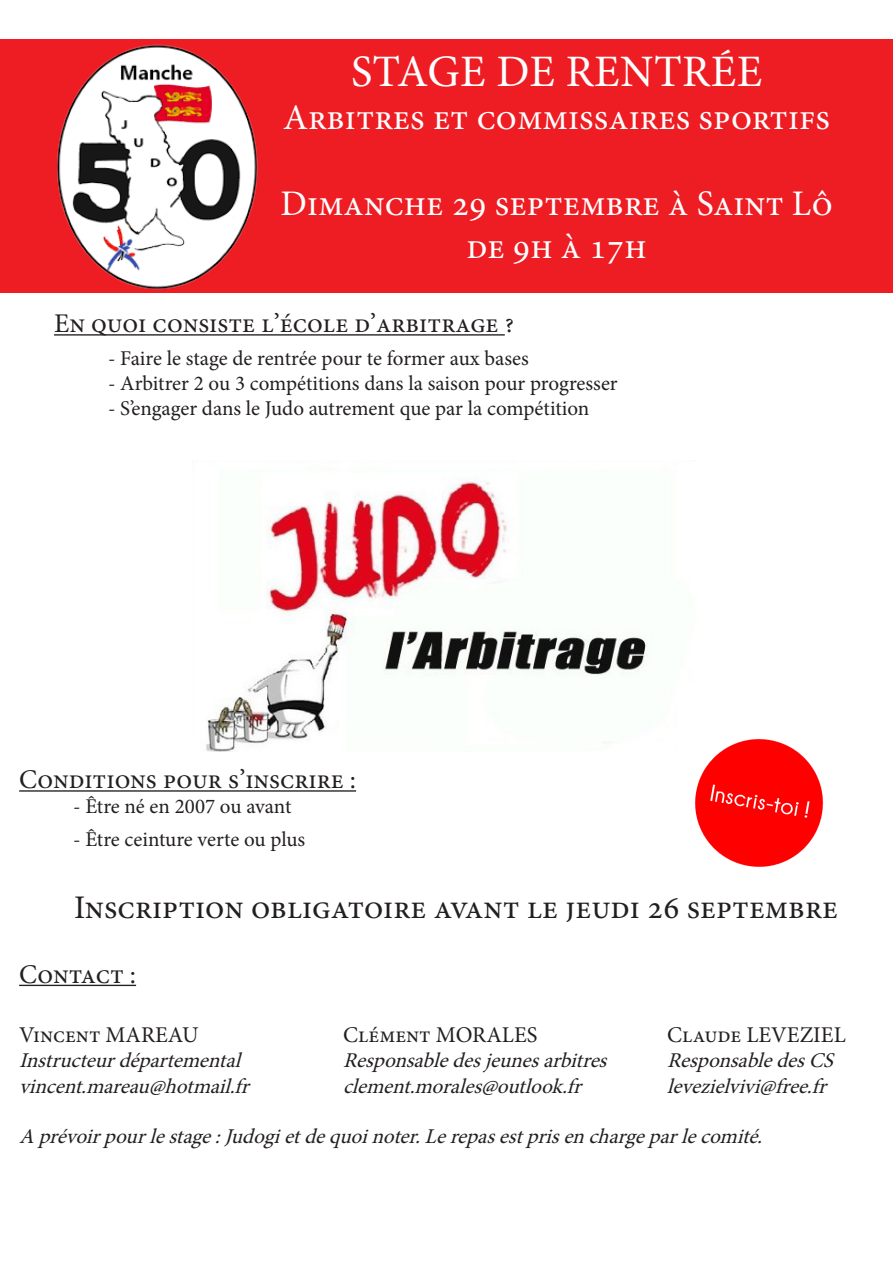
<style>
.page{position:relative;width:893px;height:1263px;background:#fff}
.page>*{position:absolute;margin:0;border:0;box-sizing:border-box;transform-origin:0 0}
.t1{font:45px "Minion Pro";letter-spacing:.01em;color:#fff}
.t2{font:36px "Minion Pro";color:#fff}
.t3{font:33px "Minion Pro";color:#231f20}
.t4{font:27px "Minion Pro";color:#231f20}
.t5{font:22.5px "Minion Pro";color:#231f20}
.t6{font:italic 21px "Minion Pro";letter-spacing:-.15em;color:#231f20}
.t7{font:21px "Minion Pro";letter-spacing:-.005em;color:#231f20}
</style>
<div class="page">
<div style="left:0;top:39px;width:893px;height:254px;background:#ee1d23"></div>
<img style="left:57px;top:44px;width:201px;height:246px">
<img style="left:206px;top:479px;width:442px;height:273px">
<hr style="left:54px;top:334px;width:451px;height:2px;background:#231f20">
<hr style="left:19px;top:790px;width:337px;height:2px;background:#231f20">
<hr style="left:19px;top:985px;width:117px;height:1px;background:#231f20">
<img style="left:695px;top:738px;width:129px;height:129px">
<p class="t1" style="left:351px;top:41px;width:413px">STAGE DE RENTRÉE</p>
<p class="t2" style="left:283px;top:93px;width:548px">Arbitres et commissaires sportifs</p>
<p class="t2" style="left:280px;top:180px;width:554px">Dimanche 29 septembre à Saint Lô</p>
<p class="t2" style="left:466px;top:223px;width:182px">de 9h à 17h</p>
<p class="t4" style="left:54px;top:305px;width:462px">En quoi consiste l’école d’arbitrage ?</p>
<p class="t7" style="left:108px;top:344px;width:422px">- Faire le stage de rentrée pour te former aux bases</p>
<p class="t7" style="left:108px;top:369px;width:511px">- Arbitrer 2 ou 3 compétitions dans la saison pour progresser</p>
<p class="t7" style="left:108px;top:394px;width:483px">- S’engager dans le Judo autrement que par la compétition</p>
<p class="t4" style="left:19px;top:761px;width:338px">Conditions pour s’inscrire :</p>
<p class="t7" style="left:73px;top:793px;width:220px">- Être né en 2007 ou avant</p>
<p class="t7" style="left:73px;top:825px;width:234px">- Être ceinture verte ou plus</p>
<p class="t3" style="left:74px;top:885px;width:766px">Inscription obligatoire avant le jeudi 26 septembre</p>
<p class="t4" style="left:19px;top:956px;width:118px">Contact :</p>
<p class="t5" style="left:19px;top:1020px;width:181px">Vincent MAREAU</p>
<p class="t5" style="left:343px;top:1020px;width:196px">Clément MORALES</p>
<p class="t5" style="left:667px;top:1020px;width:180px">Claude LEVEZIEL</p>
<p class="t6" style="left:19px;top:1046px;width:230px">Instructeurdépartemental</p>
<p class="t6" style="left:343px;top:1046px;width:272px">Responsabledesjeunesarbitres</p>
<p class="t6" style="left:667px;top:1046px;width:175px">ResponsabledesCS</p>
<p class="t6" style="left:19px;top:1072px;width:239px">vincent.mareau@hotmail.fr</p>
<p class="t6" style="left:343px;top:1072px;width:247px">clement.morales@outlook.fr</p>
<p class="t6" style="left:667px;top:1072px;width:168px">levezielvivi@free.fr</p>
<p class="t6" style="left:19px;top:1122px;width:752px">A prévoirpourlestage:Judogietdequoinoter.Lerepasestprisenchargeparlecomité.</p>
</div>
